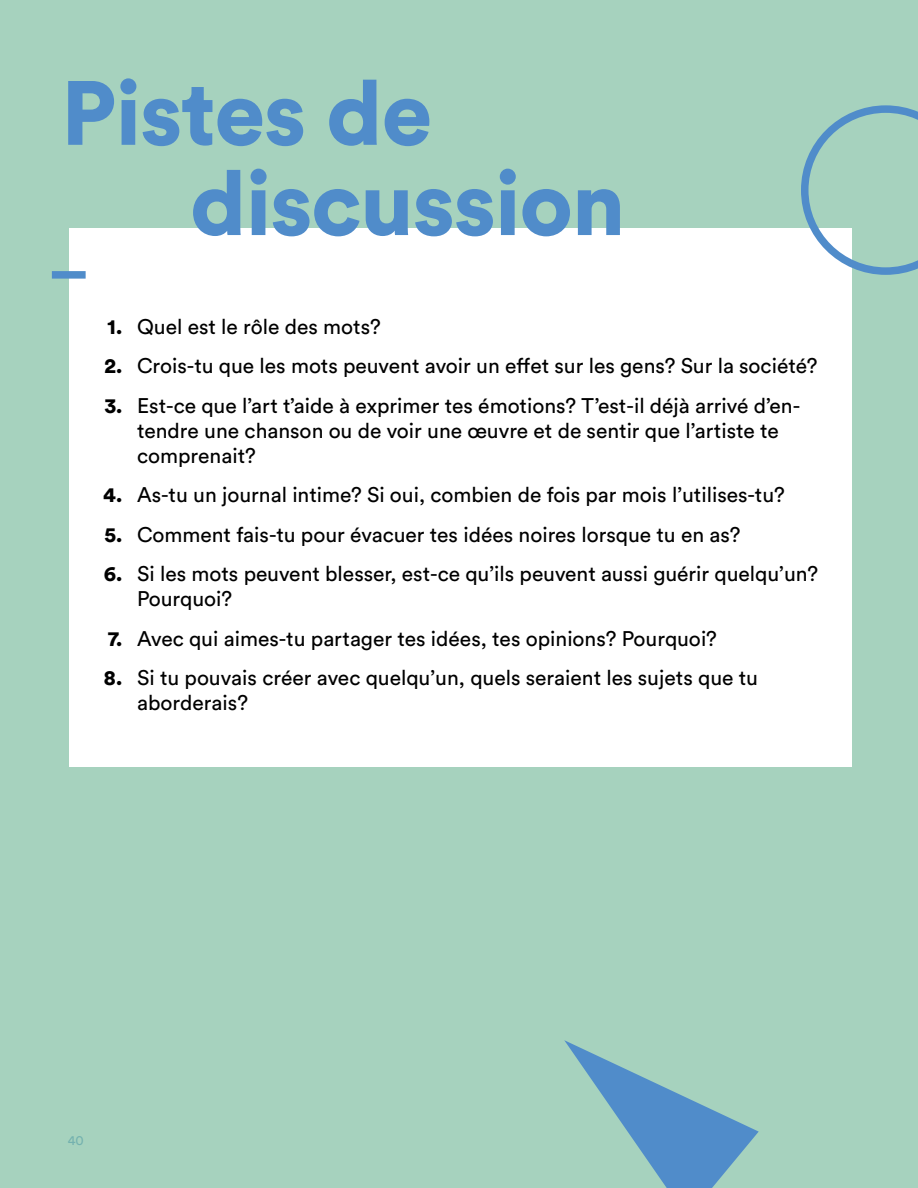
<style>
.page{position:relative;width:918px;height:1188px;background:#a6d2be}
.page>*{position:absolute;margin:0;border:0;box-sizing:border-box;transform-origin:0 0}
.t1{font:900 90px/90.3px "Circular Std";letter-spacing:-.01em;color:#508cca}
.t2{font:21px/39.5px "Circular Std";color:#000}
.t3{font:900 21px/39.5px "Circular Std";color:#000;text-align:justify}
.t4{font:13.5px "Circular Std";color:#508cca}
</style>
<div class="page">
<div style="left:69px;top:228px;width:783px;height:539px;background:#fff"></div>
<div style="left:52px;top:271px;width:34px;height:8px;background:#508cca"></div>
<svg style="left:801px;top:105px;width:117px;height:170px"></svg>
<svg style="left:564px;top:1040px;width:195px;height:148px"></svg>
<h1 class="t1" style="left:190px;top:66px;width:437px;text-indent:-129px">Pistes de discussion</h1>
<p class="t3" style="left:104px;top:306px;width:20px">1.<br>2.<br>3.</p>
<p class="t3" style="left:103px;top:475px;width:21px">4.<br>5.<br>6.</p>
<p class="t3" style="left:104px;top:618px;width:20px">7.<br>8.</p>
<p class="t2" style="left:137px;top:307px;width:682px">Quel est le rôle des mots?<br>Crois-tu que les mots peuvent avoir un effet sur les gens? Sur la société?<br>Est-ce que l’art t’aide à exprimer tes émotions? T’est-il déjà arrivé d’en-</p>
<p class="t2" style="left:137px;top:418px;width:643px;line-height:25.2px">tendre une chanson ou de voir une œuvre et de sentir que l’artiste te comprenait?</p>
<p class="t2" style="left:137px;top:475px;width:682px">As-tu un journal intime? Si oui, combien de fois par mois l’utilises-tu?<br>Comment fais-tu pour évacuer tes idées noires lorsque tu en as?<br>Si les mots peuvent blesser, est-ce qu’ils peuvent aussi guérir quelqu’un?</p>
<p class="t2" style="left:137px;top:579px;width:623px">Pourquoi?<br>Avec qui aimes-tu partager tes idées, tes opinions? Pourquoi?<br>Si tu pouvais créer avec quelqu’un, quels seraient les sujets que tu</p>
<p class="t2" style="left:137px;top:683px;width:112px">aborderais?</p>
<p class="t4" style="left:68px;top:1132px;width:18px">40</p>
</div>
